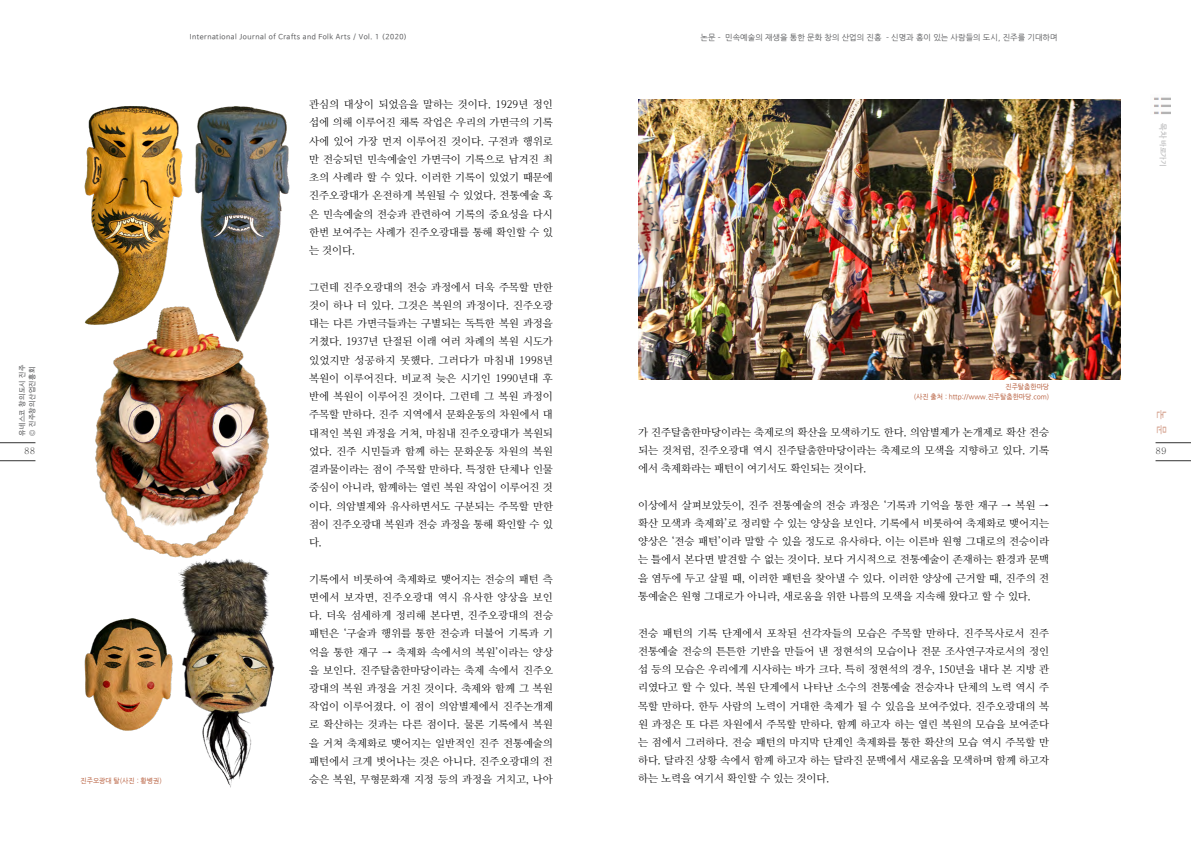
<style>
.page{position:relative;width:1191px;height:842px;background:#fff}
.page>*{position:absolute;margin:0;border:0;box-sizing:border-box;transform-origin:0 0}
.본문{font:10.5px/18.2px "Nanum Myeongjo";color:#000;text-align:justify}
.오른쪽_페이지번호_위_세로_카테고리{font:700 10px "Nanum Gothic";color:#d7a795}
.t1{font:500 9px "Adobe Myungjo Std";color:#333}
.본문-오른쪽페이지_위_카테고리{font:8px "Nanum Gothic";color:#565759}
.t2{font:7px/10px "Nanum Barun Gothic";letter-spacing:.075em;color:#565759}
.그림번호{font:7px/10px "Nanum Gothic";color:#b04f2b;text-align:right;scale:.95 1}
.t3{font:700 7px "Nanum Gothic OTF Eco";color:#ababac}
.s1{font-size:8px}
</style>
<div class="page">
<hr style="left:0;top:460px;width:35px;height:1px;background:#333">
<hr style="left:0;top:442px;width:35px;height:1px;background:#333">
<hr style="left:1155px;top:460px;width:36px;height:1px;background:#333">
<hr style="left:1155px;top:442px;width:36px;height:1px;background:#333">
<img style="left:1153px;top:97px;width:17px;height:17px">
<img style="left:84px;top:106px;width:206px;height:682px">
<img style="left:638px;top:99px;width:482px;height:280px">
<p class="t2" style="left:190px;top:32px;width:219px">International Journal of Crafts and Folk Arts / Vol. 1 (2020)</p>
<p class="본문-오른쪽페이지_위_카테고리" style="left:700px;top:33px;width:358px">논문 - 민속예술의 재생을 통한 문화 창의 산업의 진흥 - 신명과 흥이 있는 사람들의 도시, 진주를 기대하며</p>
<p class="본문" style="left:309px;top:95px;width:245px">관심의 대상이 되었음을 말하는 것이다. 1929년 정인 섭에 의해 이루어진 채록 작업은 우리의 가면극의 기록 사에 있어 가장 먼저 이루어진 것이다. 구전과 행위로 만 전승되던 민속예술인 가면극이 기록으로 남겨진 최 초의 사례라 할 수 있다. 이러한 기록이 있었기 때문에 진주오광대가 온전하게 복원될 수 있었다. 전통예술 혹 은 민속예술의 전승과 관련하여 기록의 중요성을 다시 한번 보여주는 사례가 진주오광대를 통해 확인할 수 있 는 것이다.</p>
<p class="본문" style="left:309px;top:278px;width:245px">그런데 진주오광대의 전승 과정에서 더욱 주목할 만한 것이 하나 더 있다. 그것은 복원의 과정이다. 진주오광 대는 다른 가면극들과는 구별되는 독특한 복원 과정을 거쳤다. 1937년 단절된 이래 여러 차례의 복원 시도가 있었지만 성공하지 못했다. 그러다가 마침내 1998년 복원이 이루어진다. 비교적 늦은 시기인 1990년대 후 반에 복원이 이루어진 것이다. 그런데 그 복원 과정이 주목할 만하다. 진주 지역에서 문화운동의 차원에서 대 대적인 복원 과정을 거쳐, 마침내 진주오광대가 복원되 었다. 진주 시민들과 함께 하는 문화운동 차원의 복원 결과물이라는 점이 주목할 만하다. 특정한 단체나 인물 중심이 아니라, 함께하는 열린 복원 작업이 이루어진 것 이다. 의암별제와 유사하면서도 구분되는 주목할 만한 점이 진주오광대 복원과 전승 과정을 통해 확인할 수 있 다.</p>
<p class="본문" style="left:309px;top:570px;width:245px">기록에서 비롯하여 축제화로 맺어지는 전승의 패턴 측 면에서 보자면, 진주오광대 역시 유사한 양상을 보인 다. 더욱 섬세하게 정리해 본다면, 진주오광대의 전승 패턴은 ‘구술과 행위를 통한 전승과 더불어 기록과 기 억을 통한 재구 → 축제화 속에서의 복원’이라는 양상 을 보인다. 진주탈춤한마당이라는 축제 속에서 진주오 광대의 복원 과정을 거친 것이다. 축제와 함께 그 복원 작업이 이루어졌다. 이 점이 의암별제에서 진주논개제 로 확산하는 것과는 다른 점이다. 물론 기록에서 복원 을 거쳐 축제화로 맺어지는 일반적인 진주 전통예술의 패턴에서 크게 벗어나는 것은 아니다. 진주오광대의 전</p>
<p class="t3" style="left:1166px;top:123px;width:45px;rotate:90deg"><span class="s1">목차</span> 바로가기</p>
<p class="t2" style="left:17px;top:436px;width:73px;rotate:-90deg">유네스코 창의도시 진주 © 진주창의산업진흥회</p>
<p class="그림번호" style="left:914px;top:382px;width:144px">진주탈춤한마당<br>(사진 출처 : http://www.진주탈춤한마당.com)</p>
<p class="오른쪽_페이지번호_위_세로_카테고리" style="left:1166px;top:410px;width:26px;rotate:90deg">논 문</p>
<p class="본문" style="left:638px;top:423px;width:413px">가 진주탈춤한마당이라는 축제로의 확산을 모색하기도 한다. 의암별제가 논개제로 확산 전승 되는 것처럼, 진주오광대 역시 진주탈춤한마당이라는 축제로의 모색을 지향하고 있다. 기록 에서 축제화라는 패턴이 여기서도 확인되는 것이다.</p>
<p class="본문" style="left:638px;top:496px;width:413px">이상에서 살펴보았듯이, 진주 전통예술의 전승 과정은 ‘기록과 기억을 통한 재구 → 복원 → 확산 모색과 축제화’로 정리할 수 있는 양상을 보인다. 기록에서 비롯하여 축제화로 맺어지는 양상은 ‘전승 패턴’이라 말할 수 있을 정도로 유사하다. 이는 이른바 원형 그대로의 전승이라 는 틀에서 본다면 발견할 수 없는 것이다. 보다 거시적으로 전통예술이 존재하는 환경과 문맥 을 염두에 두고 살필 때, 이러한 패턴을 찾아낼 수 있다. 이러한 양상에 근거할 때, 진주의 전 통예술은 원형 그대로가 아니라, 새로움을 위한 나름의 모색을 지속해 왔다고 할 수 있다.</p>
<p class="본문" style="left:638px;top:624px;width:413px">전승 패턴의 기록 단계에서 포착된 선각자들의 모습은 주목할 만하다. 진주목사로서 진주 전통예술 전승의 튼튼한 기반을 만들어 낸 정현석의 모습이나 전문 조사연구자로서의 정인 섭 등의 모습은 우리에게 시사하는 바가 크다. 특히 정현석의 경우, 150년을 내다 본 지방 관 리였다고 할 수 있다. 복원 단계에서 나타난 소수의 전통예술 전승자나 단체의 노력 역시 주 목할 만하다. 한두 사람의 노력이 거대한 축제가 될 수 있음을 보여주었다. 진주오광대의 복 원 과정은 또 다른 차원에서 주목할 만하다. 함께 하고자 하는 열린 복원의 모습을 보여준다 는 점에서 그러하다. 전승 패턴의 마지막 단계인 축제화를 통한 확산의 모습 역시 주목할 만 하다. 달라진 상황 속에서 함께 하고자 하는 달라진 문맥에서 새로움을 모색하며 함께 하고자 하는 노력을 여기서 확인할 수 있는 것이다.</p>
<p class="t1" style="left:24px;top:446px;width:13px">88</p>
<p class="t1" style="left:1155px;top:446px;width:13px">89</p>
<p class="그림번호" style="left:81px;top:776px;width:87px">진주오광대 탈(사진 : 황병권)</p>
<p class="본문" style="left:309px;top:770px;width:245px">승은 복원, 무형문화재 지정 등의 과정을 거치고, 나아</p>
</div>
